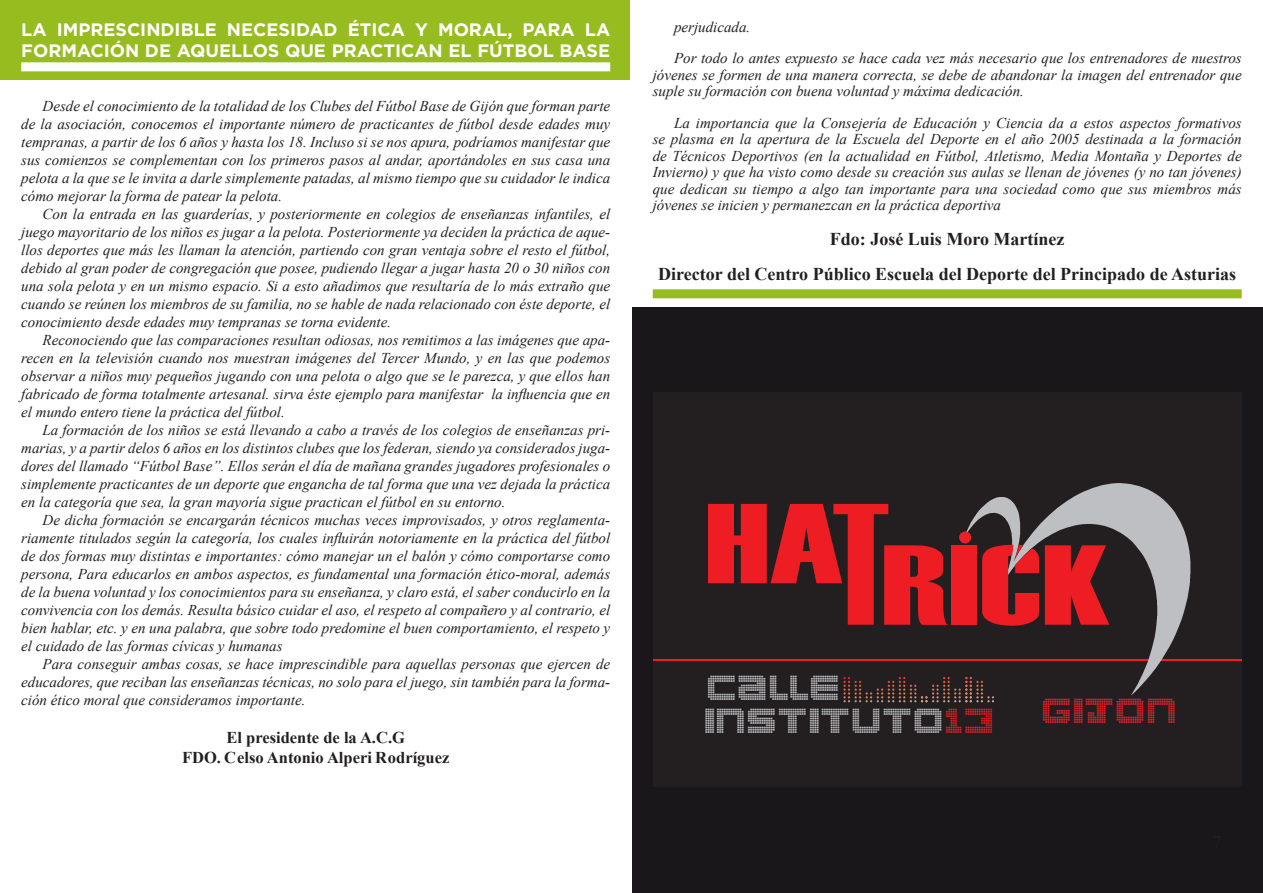
<style>
.page{position:relative;width:1263px;height:893px;background:#fff}
.page>*{position:absolute;margin:0;border:0;box-sizing:border-box;transform-origin:0 0}
.t1{font:39.75px/33px "Clubland";color:#bebfc2}
.t2{font:700 18px/34.8px "Times New Roman";color:#231f20;text-align:center}
.t3{font:700 18px/21.6px "Gotham";color:#fff}
.t4{font:700 16.5px/19.8px "Times New Roman";color:#231f20;text-align:center}
.t5{font:italic 15px/18px "Times New Roman";color:#231f20;text-align:justify}
.s1{color:#ee1d23}
</style>
<div class="page">
<div style="left:632px;top:308px;width:631px;height:585px;background:#19171a"></div>
<div style="left:0;top:0;width:630px;height:80px;background:#97bc20"></div>
<div style="left:653px;top:392px;width:589px;height:395px;background:#231f20"></div>
<svg style="left:843px;top:677px;width:151px;height:25px"></svg>
<hr style="left:653px;top:659px;width:589px;height:2px;background:#ee1d23">
<svg style="left:964px;top:483px;width:226px;height:212px"></svg>
<div style="left:951px;top:545px;width:26px;height:80px;background:#ee1d23"></div>
<svg style="left:982px;top:545px;width:57px;height:81px"></svg>
<svg style="left:1045px;top:545px;width:64px;height:80px"></svg>
<svg style="left:708px;top:504px;width:240px;height:121px"></svg>
<div style="left:959px;top:531px;width:12px;height:12px;background:#ec2029;border-radius:50%"></div>
<div style="left:653px;top:289px;width:589px;height:9px;background:#97bc20"></div>
<div style="left:21px;top:62px;width:589px;height:9px;background:#fff"></div>
<p class="t3" style="left:21px;top:18px;width:590px">LA IMPRESCINDIBLE NECESIDAD ÉTICA Y MORAL, PARA LA<br>FORMACIÓN DE AQUELLOS QUE PRACTICAN EL FÚTBOL BASE</p>
<p class="t5" style="left:21px;top:97px;width:590px;text-indent:21px">Desde el conocimiento de la totalidad de los Clubes del Fútbol Base de Gijón que forman parte de la asociación, conocemos el importante número de practicantes de fútbol desde edades muy tempranas, a partir de los 6 años y hasta los 18. Incluso si se nos apura, podríamos manifestar que sus comienzos se complementan con los primeros pasos al andar, aportándoles en sus casa una pelota a la que se le invita a darle simplemente patadas, al mismo tiempo que su cuidador le indica cómo mejorar la forma de patear la pelota.</p>
<p class="t5" style="left:21px;top:205px;width:590px;text-indent:21px">Con la entrada en las guarderías, y posteriormente en colegios de enseñanzas infantiles, el juego mayoritario de los niños es jugar a la pelota. Posteriormente ya deciden la práctica de aque&shy;llos deportes que más les llaman la atención, partiendo con gran ventaja sobre el resto el fútbol, debido al gran poder de congregación que posee, pudiendo llegar a jugar hasta 20 o 30 niños con una sola pelota y en un mismo espacio. Si a esto añadimos que resultaría de lo más extraño que cuando se reúnen los miembros de su familia, no se hable de nada relacionado con éste deporte, el conocimiento desde edades muy tempranas se torna evidente.</p>
<p class="t5" style="left:21px;top:331px;width:590px;text-indent:21px">Reconociendo que las comparaciones resultan odiosas, nos remitimos a las imágenes que apa&shy;recen en la televisión cuando nos muestran imágenes del Tercer Mundo, y en las que podemos observar a niños muy pequeños jugando con una pelota o algo que se le parezca, y que ellos han fabricado de forma totalmente artesanal. sirva éste ejemplo para manifestar la influencia que en el mundo entero tiene la práctica del fútbol.</p>
<p class="t5" style="left:21px;top:421px;width:590px;text-indent:21px">La formación de los niños se está llevando a cabo a través de los colegios de enseñanzas pri&shy;marias, y a partir delos 6 años en los distintos clubes que los federan, siendo ya considerados juga&shy;dores del llamado “Fútbol Base”. Ellos serán el día de mañana grandes jugadores profesionales o simplemente practicantes de un deporte que engancha de tal forma que una vez dejada la práctica en la categoría que sea, la gran mayoría sigue practican el fútbol en su entorno.</p>
<p class="t5" style="left:21px;top:511px;width:590px;text-indent:21px">De dicha formación se encargarán técnicos muchas veces improvisados, y otros reglamenta&shy;riamente titulados según la categoría, los cuales influirán notoriamente en la práctica del fútbol de dos formas muy distintas e importantes: cómo manejar un el balón y cómo comportarse como persona, Para educarlos en ambos aspectos, es fundamental una formación ético-moral, además de la buena voluntad y los conocimientos para su enseñanza, y claro está, el saber conducirlo en la convivencia con los demás. Resulta básico cuidar el aso, el respeto al compañero y al contrario, el bien hablar, etc. y en una palabra, que sobre todo predomine el buen comportamiento, el respeto y el cuidado de las formas cívicas y humanas</p>
<p class="t5" style="left:21px;top:655px;width:590px;text-indent:21px">Para conseguir ambas cosas, se hace imprescindible para aquellas personas que ejercen de educadores, que reciban las enseñanzas técnicas, no solo para el juego, sin también para la forma&shy;ción ético moral que consideramos importante.</p>
<p class="t4" style="left:182px;top:727px;width:269px">El presidente de la A.C.G<br>FDO. Celso Antonio Alperi Rodríguez</p>
<p class="t5" style="left:674px;top:11px;width:569px;line-height:31.5px">perjudicada.<br>Por todo lo antes expuesto se hace cada vez más necesario que los entrenadores de nuestros</p>
<p class="t5" style="left:653px;top:66px;width:590px;line-height:16.5px">jóvenes se formen de una manera correcta, se debe de abandonar la imagen del entrenador que suple su formación con buena voluntad y máxima dedicación.</p>
<p class="t5" style="left:653px;top:114px;width:590px;line-height:16.5px;text-indent:21px">La importancia que la Consejería de Educación y Ciencia da a estos aspectos formativos se plasma en la apertura de la Escuela del Deporte en el año 2005 destinada a la formación de Técnicos Deportivos (en la actualidad en Fútbol, Atletismo, Media Montaña y Deportes de Invierno) y que ha visto como desde su creación sus aulas se llenan de jóvenes (y no tan jóvenes) que dedican su tiempo a algo tan importante para una sociedad como que sus miembros más jóvenes se inicien y permanezcan en la práctica deportiva</p>
<p class="t2" style="left:658px;top:221px;width:579px">Fdo: José Luis Moro Martínez<br>Director del Centro Público Escuela del Deporte del Principado de Asturias</p>
<h1 class="t1" style="left:705px;top:670px;width:475px">CALLE<br>INSTITUTO<span class="s1">13</span> <sup>GIJON</sup></h1>
</div>
